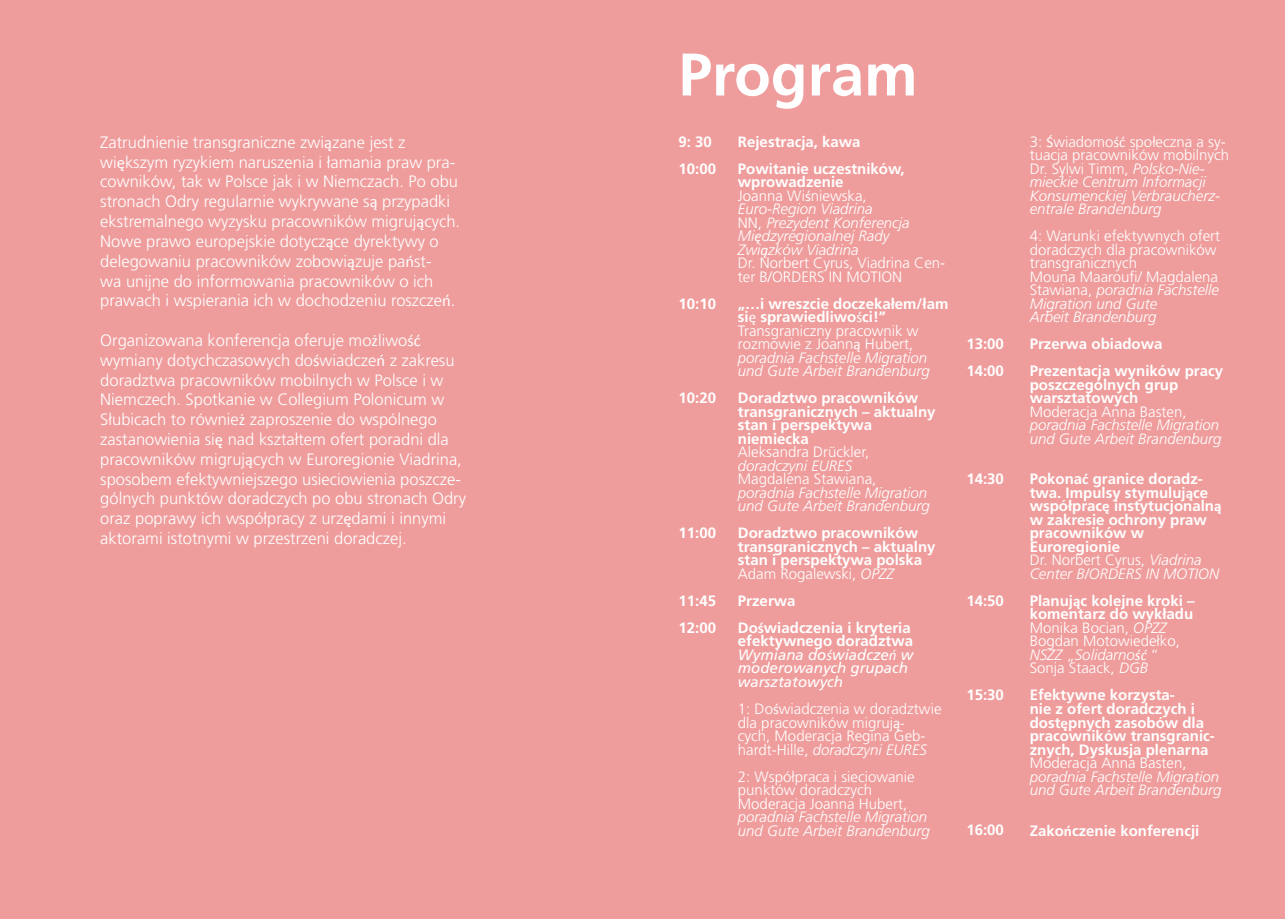
<style>
.page{position:relative;width:1285px;height:919px;background:#fff}
.page>*{position:absolute;margin:0;border:0;box-sizing:border-box;transform-origin:0 0}
.t1{font:700 60px "Frutiger";color:#fff}
.t2{font:300 16.5px/19.8px "Frutiger";color:#fff}
.t3{font:italic 300 15px/13.5px "Frutiger";color:#fff}
.t4{font:700 15px/13.5px "Frutiger";color:#fff}
.t5{font:300 15px/13.5px "Frutiger";color:#fff}
.t6{font:italic 15px/13.5px "Frutiger";color:#fff}
.s1{font-family:"Calibri";font-weight:400}
.s2{font-weight:700;font-style:normal}
.s3{font-style:normal}
.s4{font-family:"Calibri";font-weight:400;font-style:normal}
.s5{font-weight:300}
.s6{font-weight:300;font-style:italic}
.s7{font-family:"Calibri"}
.s8{font-style:italic}
.s9{font-weight:700}
.s10{font-family:"Calibri";font-weight:700}
.s11{font-family:"Calibri";font-weight:400;font-style:italic}
</style>
<div class="page">
<div style="left:0;top:0;width:1284px;height:918px;background:#ef9d9c"></div>
<p class="t2" style="left:100px;top:132px;width:361px">Zatrudnienie transgraniczne zwi<span class="s1">ą</span>zane jest z wi<span class="s1">ę</span>kszym ryzykiem naruszenia i łamania praw pra&shy;cowników, tak w Polsce jak i w Niemczach. Po obu stronach Odry regularnie wykrywane s<span class="s1">ą</span> przypadki ekstremalnego wyzysku pracowników migruj<span class="s1">ą</span>cych.<br>Nowe prawo europejskie dotycz<span class="s1">ą</span>ce dyrektywy o delegowaniu pracowników zobowi<span class="s1">ą</span>zuje pa<span class="s1">ń</span>st-<br>wa unijne do informowania pracowników o ich prawach i wspierania ich w dochodzeniu roszcze<span class="s1">ń</span>.</p>
<p class="t2" style="left:100px;top:330px;width:367px">Organizowana konferencja oferuje mo<span class="s1">ż</span>liwo<span class="s1">ść </span>wymiany dotychczasowych do<span class="s1">ś</span>wiadcze<span class="s1">ń</span> z zakresu doradztwa pracowników mobilnych w Polsce i w Niemczech. Spotkanie w Collegium Polonicum w Słubicach to równie<span class="s1">ż</span> zaproszenie do wspólnego zastanowienia si<span class="s1">ę</span> nad kształtem ofert poradni dla pracowników migruj<span class="s1">ą</span>cych w Euroregionie Viadrina, sposobem efektywniejszego usieciowienia poszcze&shy;gólnych punktów doradczych po obu stronach Odry oraz poprawy ich współpracy z urz<span class="s1">ę</span>dami i innymi aktorami istotnymi w przestrzeni doradczej.</p>
<h1 class="t1" style="left:678px;top:39px;width:240px">Program</h1>
<p class="t4" style="left:678px;top:128px;width:39px;line-height:27px">9: 30<br>10:00</p>
<p class="t4" style="left:678px;top:296px;width:39px">10:10</p>
<p class="t4" style="left:678px;top:391px;width:39px">10:20</p>
<p class="t4" style="left:678px;top:526px;width:39px">11:00</p>
<p class="t4" style="left:678px;top:587px;width:39px;line-height:27px">11:45<br>12:00</p>
<p class="t4" style="left:737px;top:128px;width:168px;line-height:27px">Rejestracja, kawa<br>Powitanie uczestników,</p>
<p class="t3" style="left:737px;top:175px;width:209px"><span class="s2">wprowadzenie<br></span><span class="s3">Joanna Wi</span><span class="s4">ś</span><span class="s3">niewska,<br></span>Euro-Region Viadrina<br><span class="s3">NN,</span> Prezydent Konferencja<br>Mi<span class="s1">ę</span>dzyregionalnej Rady<br>Zwi<span class="s1">ą</span>zków Viadrina<br><span class="s3">Dr. Norbert Cyrus, Viadrina Cen&shy;ter B/ORDERS IN MOTION</span></p>
<p class="t3" style="left:737px;top:297px;width:212px"><span class="s2">„…i wreszcie doczekałem/łam si</span><span class="s4">ę</span> <span class="s2">sprawiedliwo</span><span class="s4">ś</span><span class="s2">ci!”<br></span><span class="s3">Transgraniczny pracownik w rozmowie z Joann</span><span class="s4">ą</span> <span class="s3">Hubert, </span>poradnia Fachstelle Migration und Gute Arbeit Brandenburg</p>
<p class="t4" style="left:737px;top:391px;width:199px">Doradztwo pracowników transgranicznych – aktualny stan i perspektywa niemiecka</p>
<p class="t5" style="left:737px;top:445px;width:133px">Aleksandra Drückler,</p>
<p class="t3" style="left:737px;top:459px;width:116px">doradczyni EURES</p>
<p class="t5" style="left:737px;top:472px;width:140px">Magdalena Stawiana,</p>
<p class="t3" style="left:737px;top:486px;width:193px">poradnia Fachstelle Migration und Gute Arbeit Brandenburg</p>
<p class="t4" style="left:737px;top:526px;width:199px">Doradztwo pracowników transgranicznych – aktualny stan i perspektywa polska<br><span class="s5">Adam Rogalewski,</span> <span class="s6">OPZZ</span></p>
<p class="t4" style="left:737px;top:587px;width:174px;line-height:27px">Przerwa<br>Do<span class="s7">ś</span>wiadczenia i kryteria</p>
<p class="t6" style="left:737px;top:634px;width:177px"><span class="s2">efektywnego doradztwa<br></span>Wymiana do<span class="s7">ś</span>wiadcze<span class="s7">ń</span> w moderowanych grupach warsztatowych</p>
<p class="t5" style="left:737px;top:702px;width:205px">1: Do<span class="s1">ś</span>wiadczenia w doradztwie dla pracowników migruj<span class="s1">ą-<br></span>cych, Moderacja Regina Geb&shy;hardt-Hille, <span class="s8">doradczyni EURES</span></p>
<p class="t5" style="left:737px;top:769px;width:178px">2: Współpraca i sieciowanie punktów doradczych<br>Moderacja Joanna Hubert,</p>
<p class="t3" style="left:737px;top:810px;width:193px">poradnia Fachstelle Migration und Gute Arbeit Brandenburg</p>
<p class="t4" style="left:966px;top:330px;width:39px;line-height:27px">13:00<br>14:00</p>
<p class="t4" style="left:966px;top:472px;width:39px">14:30</p>
<p class="t4" style="left:966px;top:593px;width:39px">14:50</p>
<p class="t4" style="left:966px;top:688px;width:39px">15:30</p>
<p class="t4" style="left:966px;top:823px;width:39px">16:00</p>
<p class="t3" style="left:1029px;top:135px;width:201px"><span class="s3">3:</span> <span class="s4">Ś</span><span class="s3">wiadomo</span><span class="s4">ść</span> <span class="s3">społeczna a sy&shy;tuacja pracowników mobilnych<br>Dr. Sylwi Timm,</span> Polsko-Nie&shy;mieckie Centrum Informacji<br>Konsumenckiej Verbraucherz&shy;entrale Brandenburg</p>
<p class="t5" style="left:1029px;top:229px;width:192px">4: Warunki efektywnych ofert doradczych dla pracowników transgranicznych<br>Mouna Maaroufi/ Magdalena<br>Stawiana, <span class="s8">poradnia Fachstelle<br>Migration und Gute<br>Arbeit Brandenburg</span></p>
<p class="t4" style="left:1029px;top:330px;width:195px;line-height:27px">Przerwa obiadowa<br>Prezentacja wyników pracy</p>
<p class="t4" style="left:1029px;top:377px;width:150px">poszczególnych grup warsztatowych</p>
<p class="t5" style="left:1029px;top:405px;width:158px">Moderacja Anna Basten,</p>
<p class="t3" style="left:1029px;top:418px;width:193px">poradnia Fachstelle Migration und Gute Arbeit Brandenburg</p>
<p class="t4" style="left:1029px;top:472px;width:193px">Pokona<span class="s7">ć</span> granice doradz&shy;twa. Impulsy stymuluj<span class="s7">ą</span>ce współprac<span class="s7">ę</span> instytucjonaln<span class="s7">ą </span>w zakresie ochrony praw pracowników w<br>Euroregionie<br><span class="s5">Dr. Norbert Cyrus,</span> <span class="s6">Viadrina<br>Center B/ORDERS IN MOTION</span></p>
<p class="t5" style="left:1029px;top:594px;width:166px"><span class="s9">Planuj</span><span class="s10">ą</span><span class="s9">c kolejne kroki – komentarz do wykładu<br></span>Monika Bocian, <span class="s8">OPZZ<br></span>Bogdan Motowiedełko,<br><span class="s8">NSZZ</span> „<span class="s8">Solidarno</span><span class="s11">ść</span> “<br>Sonja Staack, <span class="s8">DGB</span></p>
<p class="t4" style="left:1029px;top:688px;width:187px">Efektywne korzysta-<br>nie z ofert doradczych i dost<span class="s7">ę</span>pnych zasobów dla pracowników transgranic&shy;znych, Dyskusja plenarna</p>
<p class="t5" style="left:1029px;top:756px;width:158px">Moderacja Anna Basten,</p>
<p class="t3" style="left:1029px;top:769px;width:193px">poradnia Fachstelle Migration und Gute Arbeit Brandenburg</p>
<p class="t4" style="left:1029px;top:823px;width:171px">Zako<span class="s7">ń</span>czenie konferencji</p>
</div>
